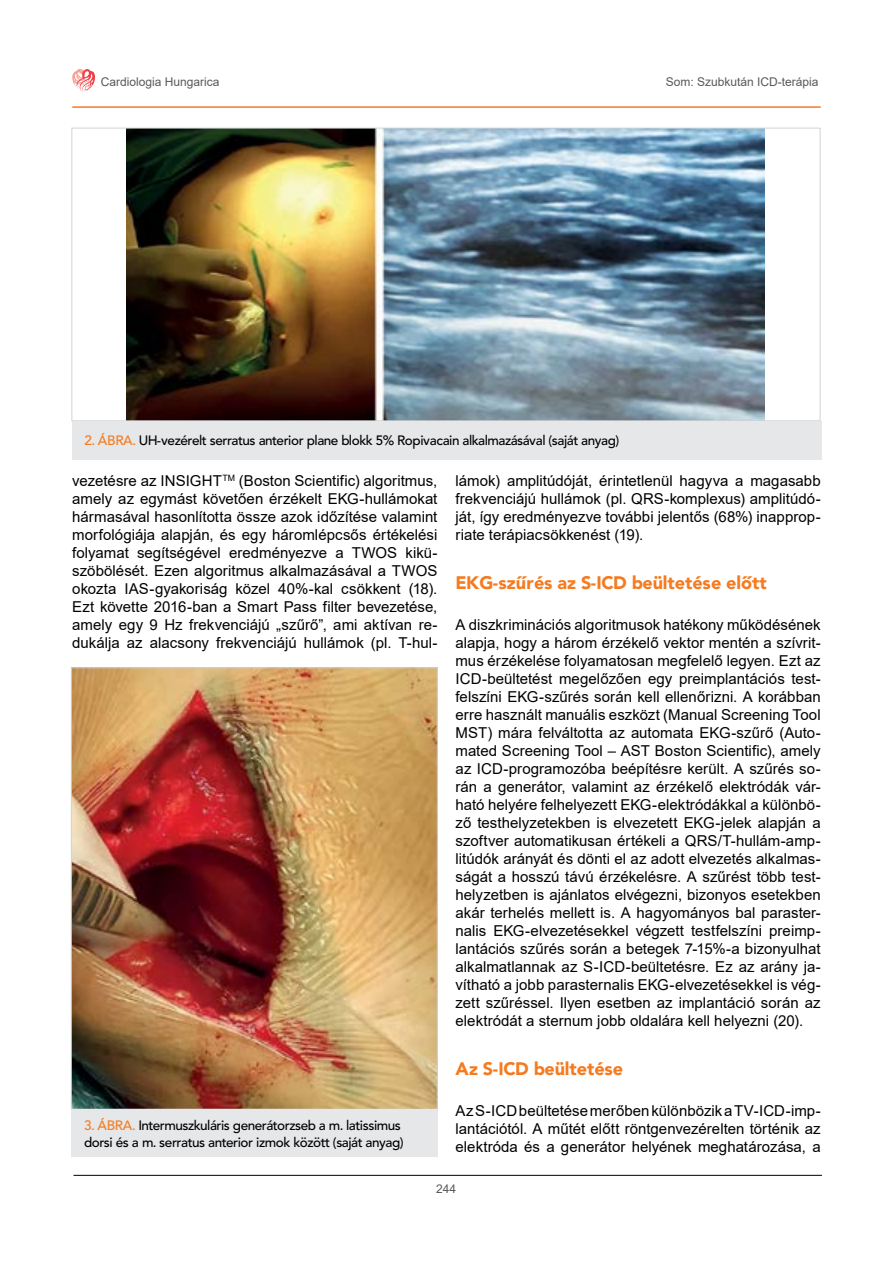
<style>
.page{position:relative;width:893px;height:1263px;background:#fff}
.page>*{position:absolute;margin:0;border:0;box-sizing:border-box;transform-origin:0 0}
.t1{font:18px "Avenir Blk PFL";color:#f47b20}
.t2{font:15px/18px "Arial";color:#000;text-align:justify}
.t3{font:13.5px/16.5px "Avenir Md PFL";color:#000}
.t4{font:12px "Arial";color:#58595b}
.s1{color:#f47b20}
</style>
<div class="page">
<hr style="left:74px;top:1175px;width:748px;height:1px;background:#000">
<svg style="left:72px;top:69px;width:23px;height:23px"></svg>
<hr style="left:72px;top:106px;width:749px;height:2px;background:#f47b20">
<img style="left:73px;top:670px;width:362px;height:437px">
<img style="left:127px;top:130px;width:638px;height:289px">
<div style="left:71px;top:1109px;width:366px;height:48px;background:#e6e7e8"></div>
<div style="left:72px;top:421px;width:749px;height:38px;background:#e6e7e8"></div>
<p class="t4" style="left:101px;top:74px;width:120px">Cardiologia Hungarica</p>
<p class="t4" style="left:666px;top:74px;width:154px">Som: Szubkután ICD-terápia</p>
<p class="t3" style="left:85px;top:433px;width:536px"><span class="s1">2. ÁBRA.</span> UH-vezérelt serratus anterior plane blokk 5% Ropivacain alkalmazásával (saját anyag)</p>
<p class="t2" style="left:72px;top:472px;width:367px">vezetésre az INSIGHT<sup>TM</sup> (Boston Scientific) algoritmus, amely az egymást követően érzékelt EKG-hullámokat hármasával hasonlította össze azok időzítése valamint morfológiája alapján, és egy háromlépcsős értékelési folyamat segítségével eredményezve a TWOS kikü&shy;szöbölését. Ezen algoritmus alkalmazásával a TWOS okozta IAS-gyakoriság közel 40%-kal csökkent (18).<br>Ezt követte 2016-ban a Smart Pass filter bevezetése, amely egy 9 Hz frekvenciájú „szűrő”, ami aktívan re&shy;dukálja az alacsony frekvenciájú hullámok (pl. T-hul-</p>
<p class="t2" style="left:455px;top:472px;width:367px">lámok) amplitúdóját, érintetlenül hagyva a magasabb frekvenciájú hullámok (pl. QRS-komplexus) amplitúdó&shy;ját, így eredményezve további jelentős (68%) inapprop&shy;riate terápiacsökkenést (19).</p>
<p class="t1" style="left:455px;top:571px;width:313px">EKG-szűrés az S-ICD beültetése előtt</p>
<p class="t2" style="left:455px;top:616px;width:367px">A diszkriminációs algoritmusok hatékony működésének alapja, hogy a három érzékelő vektor mentén a szívrit&shy;mus érzékelése folyamatosan megfelelő legyen. Ezt az ICD-beültetést megelőzően egy preimplantációs test&shy;felszíni EKG-szűrés során kell ellenőrizni. A korábban erre használt manuális eszközt (Manual Screening Tool MST) mára felváltotta az automata EKG-szűrő (Auto&shy;mated Screening Tool – AST Boston Scientific), amely az ICD-programozóba beépítésre került. A szűrés so&shy;rán a generátor, valamint az érzékelő elektródák vár&shy;ható helyére felhelyezett EKG-elektródákkal a különbö&shy;ző testhelyzetekben is elvezetett EKG-jelek alapján a szoftver automatikusan értékeli a QRS/T-hullám-amp&shy;litúdók arányát és dönti el az adott elvezetés alkalmas&shy;ságát a hosszú távú érzékelésre. A szűrést több test&shy;helyzetben is ajánlatos elvégezni, bizonyos esetekben akár terhelés mellett is. A hagyományos bal paraster&shy;nalis EKG-elvezetésekkel végzett testfelszíni preimp&shy;lantációs szűrés során a betegek 7-15%-a bizonyulhat alkalmatlannak az S-ICD-beültetésre. Ez az arány ja&shy;vítható a jobb parasternalis EKG-elvezetésekkel is vég&shy;zett szűréssel. Ilyen esetben az implantáció során az elektródát a sternum jobb oldalára kell helyezni (20).</p>
<p class="t1" style="left:455px;top:1057px;width:169px">Az S-ICD beültetése</p>
<p class="t2" style="left:455px;top:1102px;width:367px">Az S-ICD beültetése merőben különbözik a TV-ICD-imp&shy;lantációtól. A műtét előtt röntgenvezérelten történik az elektróda és a generátor helyének meghatározása, a</p>
<p class="t3" style="left:84px;top:1117px;width:321px"><span class="s1">3. ÁBRA.</span> Intermuszkuláris generátorzseb a m. latissimus dorsi és a m. serratus anterior izmok között (saját anyag)</p>
<p class="t4" style="left:436px;top:1180px;width:22px">244</p>
</div>
